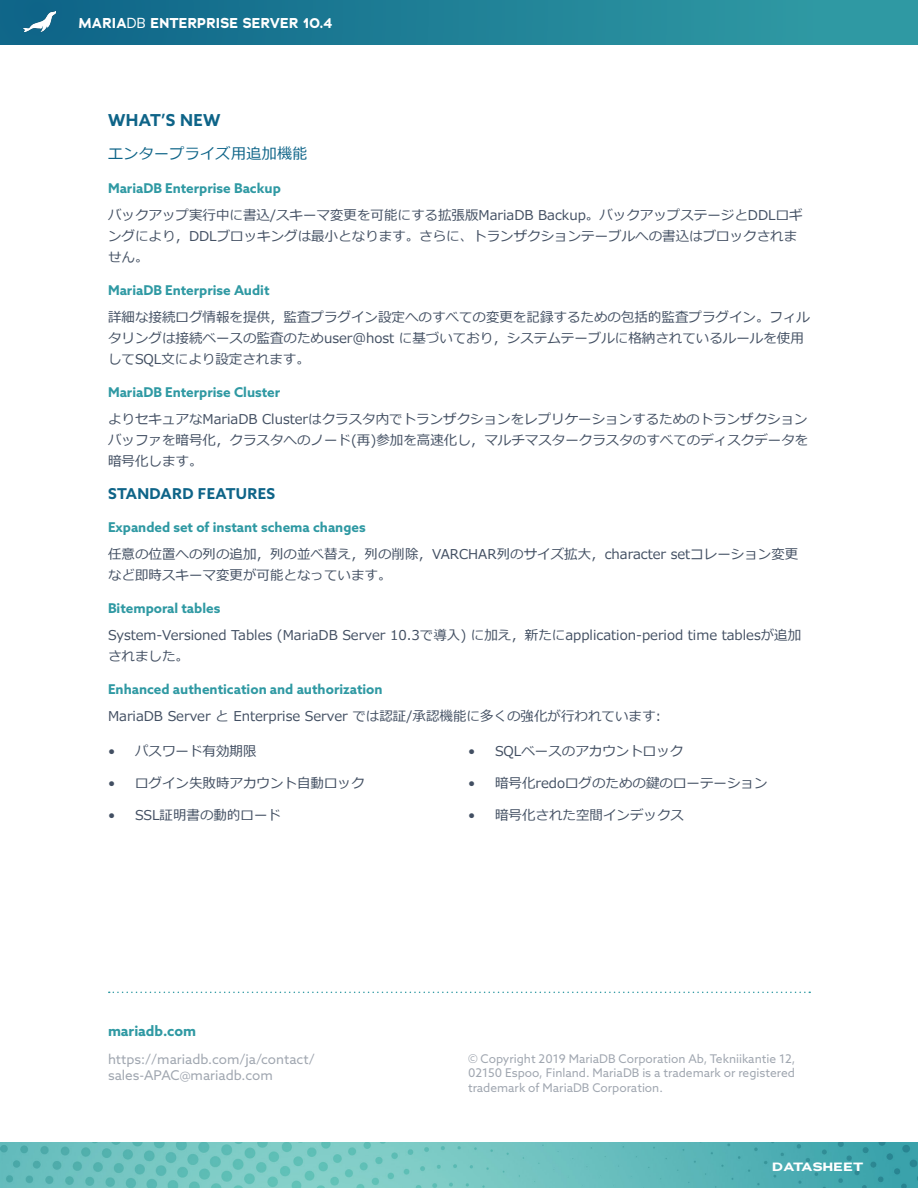
<style>
.page{position:relative;width:918px;height:1188px;background:#fff}
.page>*{position:absolute;margin:0;border:0;box-sizing:border-box;transform-origin:0 0}
.body{font:700 16.5px "Azo Sans";letter-spacing:.025em;color:#0e6488}
.body-2{font:700 15px "Azo Sans";letter-spacing:.025em;color:#0e6488}
.body-3{font:15px "Meiryo W53";letter-spacing:.025em;color:#0e6488}
.cover_title{font:700 14.25px "Adrianna";letter-spacing:.005em;color:#fff}
.body-4{font:700 14.25px "Azo Sans";color:#2f99a3}
.body-5{font:13.5px/21px "Meiryo W53";color:#424f62}
.body-6{font:700 13.5px "Azo Sans";color:#2f99a3}
.t1{font:13.5px/16.2px "Azo Sans";color:#424f62}
.t2{font:12px/14.4px "Azo Sans";color:#424f62;text-align:justify}
.t3{font:700 12px "Adrianna Extended";letter-spacing:.015em;color:#fff}
.s1{font-weight:400}
</style>
<div class="page">
<img style="left:0;top:1143px;width:918px;height:45px">
<div style="left:0;top:0;width:918px;height:45px;background:linear-gradient(to right,#0d6387,#329ea6)"></div>
<img style="left:24px;top:11px;width:31px;height:21px">
<svg style="left:109px;top:992px;width:701px;height:1px"></svg>
<p class="cover_title" style="left:79px;top:14px;width:255px">MARIA<span class="s1">DB</span> ENTERPRISE SERVER 10.4</p>
<p class="body" style="left:108px;top:109px;width:114px">WHAT’S NEW</p>
<p class="body-3" style="left:108px;top:143px;width:201px">エンタープライズ用追加機能</p>
<p class="body-6" style="left:108px;top:179px;width:174px">MariaDB Enterprise Backup</p>
<p class="body-5" style="left:108px;top:205px;width:696px">バックアップ実行中に書込/スキーマ変更を可能にする拡張版MariaDB Backup。バックアップステージとDDLロギングにより，DDLブロッキングは最小となります。さらに、トランザクションテーブルへの書込はブロックされません。</p>
<p class="body-6" style="left:108px;top:281px;width:163px">MariaDB Enterprise Audit</p>
<p class="body-5" style="left:108px;top:307px;width:703px">詳細な接続ログ情報を提供，監査プラグイン設定へのすべての変更を記録するための包括的監査プラグイン。フィルタリングは接続ベースの監査のためuser@host に基づいており，システムテーブルに格納されているルールを使用してSQL文により設定されます。</p>
<p class="body-6" style="left:108px;top:383px;width:174px">MariaDB Enterprise Cluster</p>
<p class="body-5" style="left:108px;top:409px;width:702px;text-align:justify">よりセキュアなMariaDB Clusterはクラスタ内でトランザクションをレプリケーションするためのトランザクションバッファを暗号化，クラスタへのノード(再)参加を高速化し，マルチマスタークラスタのすべてのディスクデータを暗号化します。</p>
<p class="body-2" style="left:108px;top:484px;width:169px">STANDARD FEATURES</p>
<p class="body-6" style="left:108px;top:518px;width:259px">Expanded set of instant schema changes</p>
<p class="body-5" style="left:108px;top:544px;width:692px">任意の位置への列の追加，列の並べ替え，列の削除，VARCHAR列のサイズ拡大，character setコレーション変更など即時スキーマ変更が可能となっています。</p>
<p class="body-6" style="left:108px;top:599px;width:114px">Bitemporal tables</p>
<p class="body-5" style="left:108px;top:625px;width:695px">System-Versioned Tables (MariaDB Server 10.3で導入) に加え，新たにapplication-period time tablesが追加されました。</p>
<p class="body-6" style="left:108px;top:680px;width:276px">Enhanced authentication and authorization</p>
<p class="body-5" style="left:108px;top:706px;width:555px">MariaDB Server と Enterprise Server では認証/承認機能に多くの強化が行われています:</p>
<p class="body-5" style="left:108px;top:741px;width:150px">• パスワード有効期限</p>
<p class="body-5" style="left:108px;top:773px;width:258px">• ログイン失敗時アカウント自動ロック</p>
<p class="body-5" style="left:108px;top:806px;width:175px">• SSL証明書の動的ロード</p>
<p class="body-4" style="left:108px;top:1022px;width:90px">mariadb.com</p>
<p class="body-5" style="left:468px;top:741px;width:217px">• SQLベースのアカウントロック</p>
<p class="body-5" style="left:468px;top:773px;width:301px">• 暗号化redoログのための鍵のローテーション</p>
<p class="body-5" style="left:468px;top:806px;width:217px">• 暗号化された空間インデックス</p>
<p class="t1" style="left:108px;top:1051px;width:208px">https://mariadb.com/ja/contact/ sales-APAC@mariadb.com</p>
<p class="t2" style="left:468px;top:1051px;width:329px">© Copyright 2019 MariaDB Corporation Ab, Tekniikantie 12, 02150 Espoo, Finland. MariaDB is a trademark or registered trademark of MariaDB Corporation.</p>
<p class="t3" style="left:772px;top:1159px;width:92px">DATASHEET</p>
</div>
